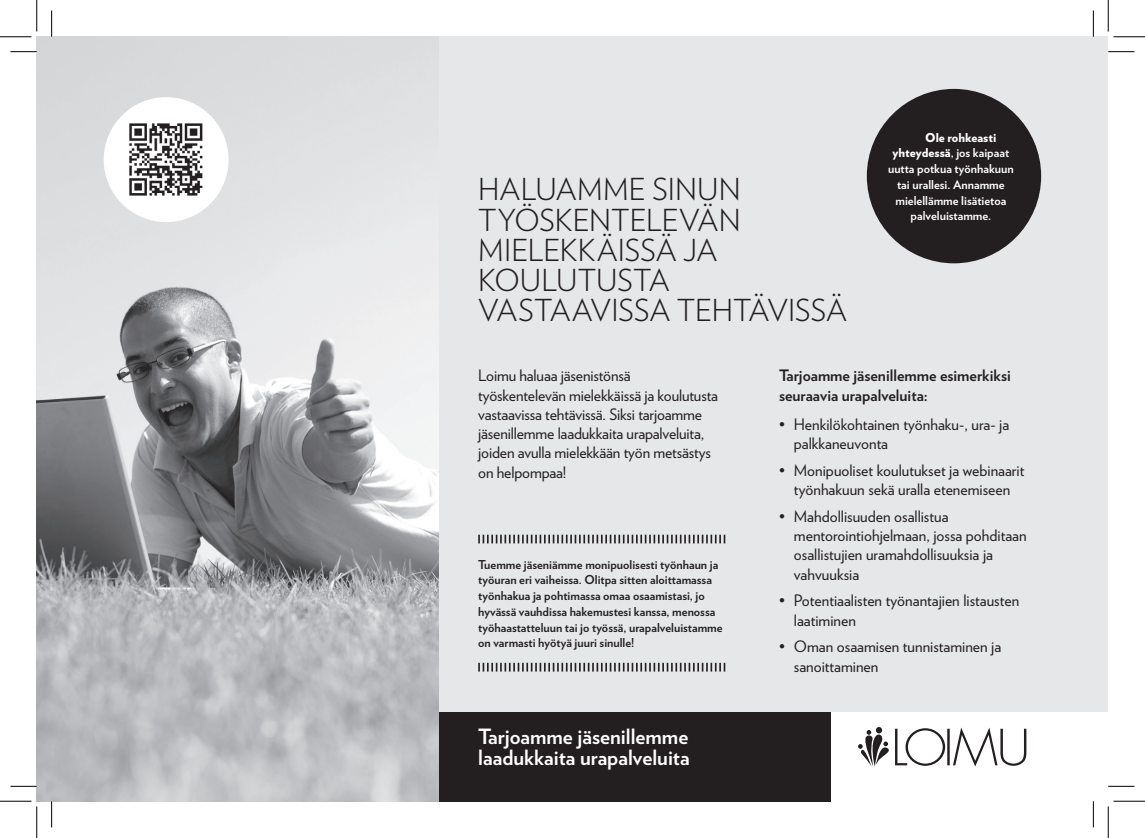
<style>
.page{position:relative;width:1145px;height:838px;background:#fff}
.page>*{position:absolute;margin:0;border:0;box-sizing:border-box;transform-origin:0 0}
.t1{font:300 30.28px/30.3px "Verlag";letter-spacing:-.005em;color:#231f20}
.t2{font:700 21px/21px "Verlag";color:#fff}
.t3{font:15.75px/19.2px "Verlag";color:#231f20}
.t4{font:700 15.75px/19.2px "Verlag";color:#231f20}
.t5{font:700 12.25px/15.8px "Verlag";color:#231f20}
.t6{font:700 12.25px "Verlag";color:#fff}
.t7{font:900 12.25px "Verlag";color:#fff}
.s1{font-weight:900}
</style>
<div class="page">
<div style="left:344px;top:711px;width:486px;height:90px;background:#231f20"></div>
<div style="left:344px;top:37px;width:764px;height:674px;background:#e6e7e9"></div>
<img style="left:37px;top:37px;width:402px;height:764px">
<div style="left:867px;top:89px;width:174px;height:174px;background:#231f20;border-radius:50%"></div>
<div style="left:104px;top:97px;width:125px;height:125px;background:#fff;border-radius:50%"></div>
<img style="left:129px;top:123px;width:74px;height:73px">
<svg style="left:478px;top:662px;width:247px;height:9px"></svg>
<svg style="left:478px;top:534px;width:247px;height:9px"></svg>
<svg style="left:858px;top:727px;width:168px;height:39px"></svg>
<svg style="left:10px;top:51px;width:27px;height:1px"></svg>
<svg style="left:1108px;top:51px;width:26px;height:1px"></svg>
<svg style="left:10px;top:786px;width:27px;height:1px"></svg>
<svg style="left:1108px;top:786px;width:26px;height:1px"></svg>
<svg style="left:51px;top:10px;width:1px;height:27px"></svg>
<svg style="left:51px;top:801px;width:1px;height:26px"></svg>
<svg style="left:1093px;top:10px;width:1px;height:27px"></svg>
<svg style="left:1093px;top:801px;width:1px;height:26px"></svg>
<hr style="left:0;top:36px;width:32px;height:1px;background:#000">
<hr style="left:1113px;top:36px;width:32px;height:1px;background:#000">
<hr style="left:0;top:800px;width:32px;height:1px;background:#000">
<hr style="left:1113px;top:800px;width:32px;height:1px;background:#000">
<hr style="left:36px;top:0;width:1px;height:31px;background:#000">
<hr style="left:36px;top:806px;width:1px;height:31px;background:#000">
<hr style="left:1108px;top:0;width:1px;height:31px;background:#000">
<hr style="left:1108px;top:806px;width:1px;height:31px;background:#000">
<h1 class="t1" style="left:478px;top:172px;width:370px">HALUAMME SINUN<br>TYÖSKENTELEVÄN<br>MIELEKKÄISSÄ JA<br>KOULUTUSTA<br>VASTAAVISSA TEHTÄVISSÄ</h1>
<p class="t7" style="left:925px;top:127px;width:73px">Ole rohkeasti</p>
<p class="t6" style="left:893px;top:143px;width:118px"><span class="s1">yhteydessä</span>, jos kaipaat</p>
<p class="t6" style="left:888px;top:159px;width:127px">uutta potkua työnhakuun</p>
<p class="t6" style="left:897px;top:175px;width:109px">tai urallesi. Annamme</p>
<p class="t6" style="left:895px;top:190px;width:112px">mielellämme lisätietoa</p>
<p class="t6" style="left:911px;top:206px;width:82px">palveluistamme.</p>
<p class="t3" style="left:478px;top:365px;width:241px">Loimu haluaa jäsenistönsä työskentelevän mielekkäissä ja koulutusta vastaavissa tehtävissä. Siksi tarjoamme jäsenillemme laadukkaita urapalveluita, joiden avulla mielekkään työn metsästys on helpompaa!</p>
<p class="t5" style="left:478px;top:555px;width:246px">Tuemme jäseniämme monipuolisesti työnhaun ja työuran eri vaiheissa. Olitpa sitten aloittamassa työnhakua ja pohtimassa omaa osaamistasi, jo hyvässä vauhdissa hakemustesi kanssa, menossa työhaastatteluun tai jo työssä, urapalveluistamme on varmasti hyötyä juuri sinulle!</p>
<h2 class="t2" style="left:478px;top:724px;width:213px">Tarjoamme jäsenillemme laadukkaita urapalveluita</h2>
<p class="t4" style="left:779px;top:365px;width:233px">Tarjoamme jäsenillemme esimerkiksi seuraavia urapalveluita:</p>
<p class="t3" style="left:794px;top:414px;width:217px;text-indent:-15px">• Henkilökohtainen työnhaku-, ura- ja palkkaneuvonta</p>
<p class="t3" style="left:779px;top:459px;width:247px;text-align:center">• Monipuoliset koulutukset ja webinaarit työnhakuun sekä uralla etenemiseen</p>
<p class="t3" style="left:794px;top:505px;width:234px;text-indent:-15px">• Mahdollisuuden osallistua mentorointiohjelmaan, jossa pohditaan osallistujien uramahdollisuuksia ja vahvuuksia</p>
<p class="t3" style="left:794px;top:590px;width:227px;text-indent:-15px">• Potentiaalisten työnantajien listausten laatiminen</p>
<p class="t3" style="left:794px;top:636px;width:209px;text-indent:-15px">• Oman osaamisen tunnistaminen ja sanoittaminen</p>
</div>
